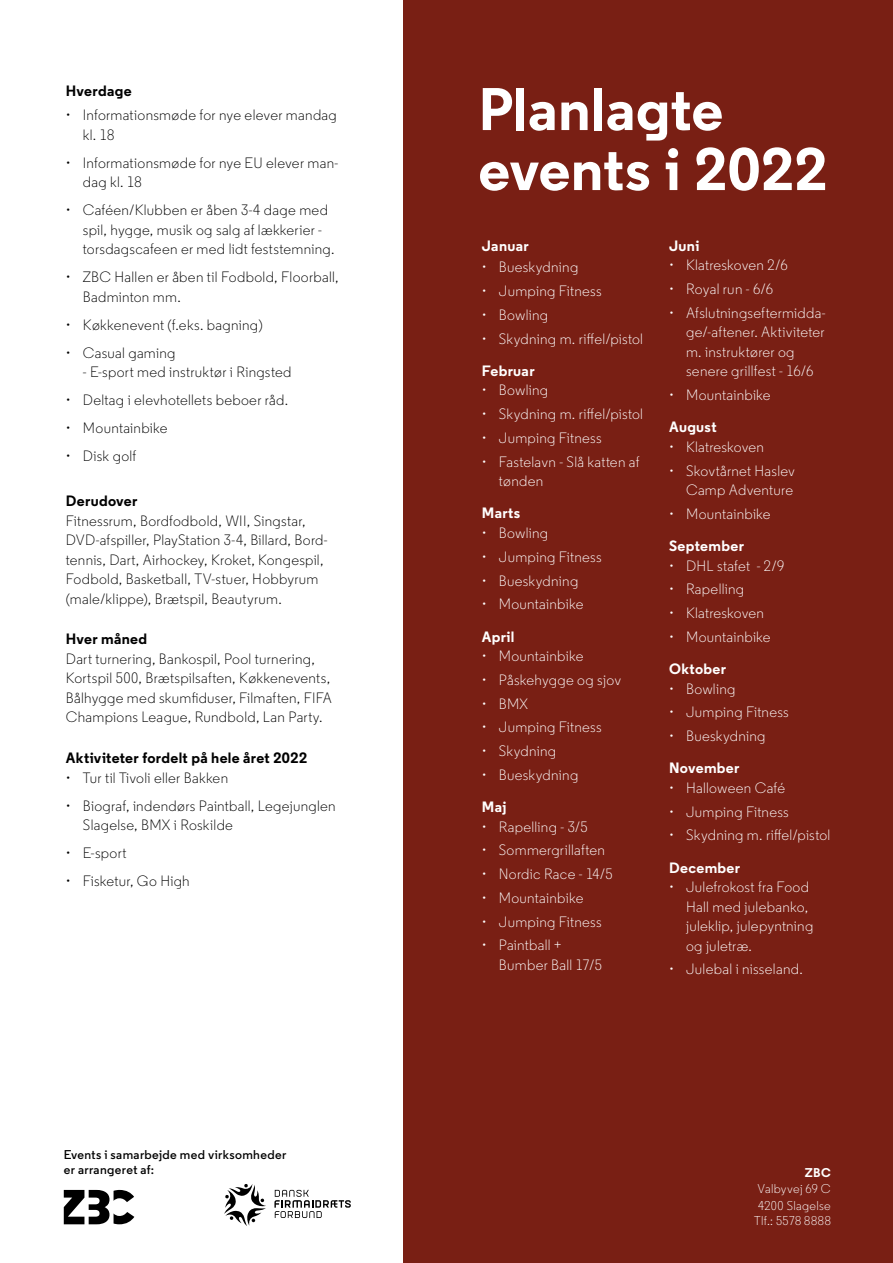
<style>
.page{position:relative;width:893px;height:1263px;background:#fff}
.page>*{position:absolute;margin:0;border:0;box-sizing:border-box;transform-origin:0 0}
.t1{font:700 60px/60px "Regular PRO";letter-spacing:.005em;color:#fff}
.t2{font:300 15px/19.5px "Regular PRO";letter-spacing:.02em;color:#000}
.t3{font:300 15px/19.5px "Regular PRO";letter-spacing:.02em;color:#fff}
.t4{font:700 15px "Regular PRO";letter-spacing:.025em;color:#fff}
.t5{font:700 15px "Regular PRO";letter-spacing:.02em;color:#000}
.t6{font:600 12.75px/15px "Regular PRO";letter-spacing:.025em;color:#000}
.t7{font:300 12.75px/16.5px "Regular PRO";letter-spacing:.025em;color:#fff}
.t8{font:700 12.75px "Regular PRO";color:#fff}
</style>
<div class="page">
<div style="left:404px;top:0;width:489px;height:1263px;background:#791f14"></div>
<svg style="left:224px;top:1184px;width:42px;height:42px"></svg>
<svg style="left:274px;top:1190px;width:77px;height:28px"></svg>
<svg style="left:64px;top:1190px;width:70px;height:34px"></svg>
<p class="t5" style="left:66px;top:81px;width:67px">Hverdage</p>
<p class="t2" style="left:83px;top:105px;width:255px;text-indent:-17px">• Informationsmøde for nye elever mandag kl. 18</p>
<p class="t2" style="left:83px;top:153px;width:257px;text-indent:-17px">• Informationsmøde for nye EU elever man&shy;dag kl. 18</p>
<p class="t2" style="left:83px;top:200px;width:253px;text-indent:-17px">• Caféen/Klubben er åben 3-4 dage med spil, hygge, musik og salg af lækkerier - torsdagscafeen er med lidt feststemning.</p>
<p class="t2" style="left:83px;top:267px;width:257px;text-indent:-17px">• ZBC Hallen er åben til Fodbold, Floorball,<br>Badminton mm.</p>
<p class="t2" style="left:66px;top:315px;width:198px">• Køkkenevent (f.eks. bagning)</p>
<p class="t2" style="left:66px;top:343px;width:111px">• Casual gaming</p>
<p class="t2" style="left:83px;top:362px;width:210px">- E-sport med instruktør i Ringsted</p>
<p class="t2" style="left:66px;top:390px;width:224px">• Deltag i elevhotellets beboer råd.</p>
<p class="t2" style="left:66px;top:418px;width:103px">• Mountainbike</p>
<p class="t2" style="left:66px;top:446px;width:72px">• Disk golf</p>
<p class="t5" style="left:66px;top:491px;width:73px">Derudover</p>
<p class="t2" style="left:66px;top:511px;width:263px">Fitnessrum, Bordfodbold, WII, Singstar, DVD-afspiller, PlayStation 3-4, Billard, Bord&shy;tennis, Dart, Airhockey, Kroket, Kongespil, Fodbold, Basketball, TV-stuer, Hobbyrum (male/klippe), Brætspil, Beautyrum.</p>
<p class="t5" style="left:66px;top:629px;width:83px">Hver måned</p>
<p class="t2" style="left:66px;top:649px;width:268px">Dart turnering, Bankospil, Pool turnering, Kortspil 500, Brætspilsaften, Køkkenevents, Bålhygge med skumfiduser, Filmaften, FIFA Champions League, Rundbold, Lan Party.</p>
<p class="t5" style="left:66px;top:748px;width:243px">Aktiviteter fordelt på hele året 2022</p>
<p class="t2" style="left:66px;top:768px;width:164px">• Tur til Tivoli eller Bakken</p>
<p class="t2" style="left:83px;top:796px;width:254px;text-indent:-17px">• Biograf, indendørs Paintball, Legejunglen<br>Slagelse, BMX i Roskilde</p>
<p class="t2" style="left:66px;top:843px;width:62px">• E-sport</p>
<p class="t2" style="left:66px;top:871px;width:125px">• Fisketur, Go High</p>
<p class="t6" style="left:64px;top:1147px;width:224px">Events i samarbejde med virksomheder er arrangeret af:</p>
<h1 class="t1" style="left:478px;top:78px;width:350px">Planlagte events i 2022</h1>
<p class="t4" style="left:482px;top:236px;width:48px">Januar</p>
<p class="t3" style="left:482px;top:258px;width:98px">• Bueskydning</p>
<p class="t3" style="left:482px;top:281px;width:121px">• Jumping Fitness</p>
<p class="t3" style="left:482px;top:305px;width:68px">• Bowling</p>
<p class="t3" style="left:482px;top:329px;width:163px">• Skydning m. riffel/pistol</p>
<p class="t4" style="left:482px;top:361px;width:54px">Februar</p>
<p class="t3" style="left:482px;top:381px;width:68px">• Bowling</p>
<p class="t3" style="left:482px;top:404px;width:163px">• Skydning m. riffel/pistol</p>
<p class="t3" style="left:482px;top:428px;width:121px">• Jumping Fitness</p>
<p class="t3" style="left:499px;top:452px;width:142px;text-indent:-17px">• Fastelavn - Slå katten af tønden</p>
<p class="t4" style="left:482px;top:503px;width:40px">Marts</p>
<p class="t3" style="left:482px;top:523px;width:68px">• Bowling</p>
<p class="t3" style="left:482px;top:547px;width:121px">• Jumping Fitness</p>
<p class="t3" style="left:482px;top:571px;width:98px">• Bueskydning</p>
<p class="t3" style="left:482px;top:594px;width:103px">• Mountainbike</p>
<p class="t4" style="left:482px;top:626px;width:34px">April</p>
<p class="t3" style="left:482px;top:646px;width:103px">• Mountainbike</p>
<p class="t3" style="left:482px;top:670px;width:141px">• Påskehygge og sjov</p>
<p class="t3" style="left:482px;top:694px;width:48px">• BMX</p>
<p class="t3" style="left:482px;top:717px;width:121px">• Jumping Fitness</p>
<p class="t3" style="left:482px;top:741px;width:76px">• Skydning</p>
<p class="t3" style="left:482px;top:765px;width:98px">• Bueskydning</p>
<p class="t4" style="left:482px;top:797px;width:26px">Maj</p>
<p class="t3" style="left:482px;top:817px;width:107px">• Rapelling - 3/5</p>
<p class="t3" style="left:482px;top:840px;width:125px">• Sommergrillaften</p>
<p class="t3" style="left:482px;top:864px;width:132px">• Nordic Race - 14/5</p>
<p class="t3" style="left:482px;top:888px;width:103px">• Mountainbike</p>
<p class="t3" style="left:482px;top:912px;width:121px">• Jumping Fitness</p>
<p class="t3" style="left:499px;top:935px;width:105px;text-indent:-17px">• Paintball +<br>Bumber Ball 17/5</p>
<p class="t4" style="left:669px;top:236px;width:32px">Juni</p>
<p class="t3" style="left:669px;top:255px;width:120px">• Klatreskoven 2/6</p>
<p class="t3" style="left:669px;top:279px;width:105px">• Royal run - 6/6</p>
<p class="t3" style="left:686px;top:303px;width:141px;text-indent:-17px">• Afslutningseftermidda&shy;ge/-aftener. Aktiviteter m. instruktører og senere grillfest - 16/6</p>
<p class="t3" style="left:669px;top:385px;width:103px">• Mountainbike</p>
<p class="t4" style="left:669px;top:417px;width:49px">August</p>
<p class="t3" style="left:669px;top:437px;width:97px">• Klatreskoven</p>
<p class="t3" style="left:669px;top:461px;width:128px;text-align:right">• Skovtårnet Haslev<br>Camp Adventure</p>
<p class="t3" style="left:669px;top:504px;width:103px">• Mountainbike</p>
<p class="t4" style="left:669px;top:536px;width:76px">September</p>
<p class="t3" style="left:669px;top:556px;width:117px">• DHL stafet - 2/9</p>
<p class="t3" style="left:669px;top:579px;width:77px">• Rapelling</p>
<p class="t3" style="left:669px;top:603px;width:97px">• Klatreskoven</p>
<p class="t3" style="left:669px;top:627px;width:103px">• Mountainbike</p>
<p class="t4" style="left:669px;top:659px;width:59px">Oktober</p>
<p class="t3" style="left:669px;top:679px;width:68px">• Bowling</p>
<p class="t3" style="left:669px;top:703px;width:121px">• Jumping Fitness</p>
<p class="t3" style="left:669px;top:726px;width:98px">• Bueskydning</p>
<p class="t4" style="left:669px;top:758px;width:72px">November</p>
<p class="t3" style="left:669px;top:778px;width:118px">• Halloween Café</p>
<p class="t3" style="left:669px;top:802px;width:121px">• Jumping Fitness</p>
<p class="t3" style="left:669px;top:826px;width:163px">• Skydning m. riffel/pistol</p>
<p class="t4" style="left:669px;top:858px;width:73px">December</p>
<p class="t3" style="left:686px;top:877px;width:129px;text-indent:-17px">• Julefrokost fra Food<br>Hall med julebanko, juleklip, julepyntning og juletræ.</p>
<p class="t3" style="left:669px;top:960px;width:135px">• Julebal i nisseland.</p>
<p class="t8" style="left:805px;top:1164px;width:27px">ZBC</p>
<p class="t7" style="left:758px;top:1180px;width:75px">Valbyvej 69 C<br>4200 Slagelse</p>
<p class="t7" style="left:754px;top:1212px;width:78px">Tlf.: 5578 8888</p>
</div>
